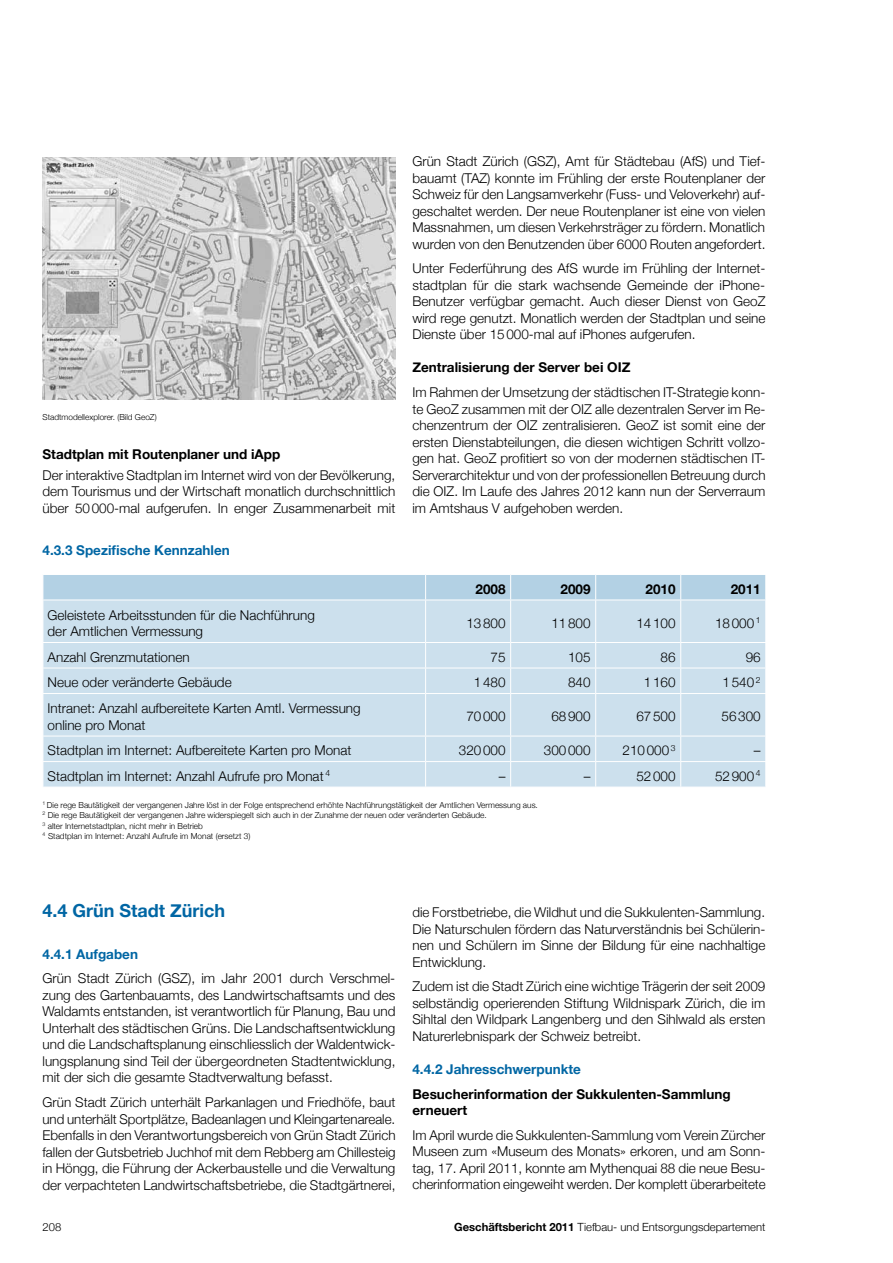
<style>
.page{position:relative;width:893px;height:1263px;background:#fff}
.page>*{position:absolute;margin:0;border:0;box-sizing:border-box;transform-origin:0 0}
.t1{font:700 18px "Helvetica Neue";color:#0066a4}
.t2{font:300 13.5px/16.5px "Helvetica Neue";color:#000;text-align:justify}
.t3{font:700 13.5px/16.5px "Helvetica Neue";color:#000}
.t4{font:700 13.5px "Helvetica Neue";color:#0066a4}
.t5{font:300 11.25px "Helvetica Neue";color:#000}
.t6{font:300 8.25px/10.5px "Helvetica Neue";color:#000}
.s1{font-weight:700}
</style>
<div class="page">
<div style="left:44px;top:601px;width:721px;height:186px;background:#cce0ed"></div>
<div style="left:43px;top:575px;width:723px;height:25px;background:#b3d1e4"></div>
<hr style="left:425px;top:600px;width:1px;height:42px;background:#fff">
<hr style="left:510px;top:600px;width:1px;height:42px;background:#fff">
<hr style="left:595px;top:600px;width:1px;height:42px;background:#fff">
<hr style="left:680px;top:600px;width:1px;height:42px;background:#fff">
<hr style="left:43px;top:642px;width:383px;height:1px;background:#fff">
<hr style="left:426px;top:642px;width:85px;height:1px;background:#fff">
<hr style="left:511px;top:642px;width:85px;height:1px;background:#fff">
<hr style="left:596px;top:642px;width:85px;height:1px;background:#fff">
<hr style="left:681px;top:642px;width:85px;height:1px;background:#fff">
<hr style="left:43px;top:668px;width:383px;height:1px;background:#fff">
<svg style="left:43px;top:643px;width:1px;height:50px"></svg>
<hr style="left:426px;top:668px;width:85px;height:1px;background:#fff">
<svg style="left:425px;top:643px;width:1px;height:50px"></svg>
<hr style="left:511px;top:668px;width:85px;height:1px;background:#fff">
<svg style="left:510px;top:643px;width:1px;height:50px"></svg>
<hr style="left:596px;top:668px;width:85px;height:1px;background:#fff">
<svg style="left:595px;top:643px;width:1px;height:50px"></svg>
<hr style="left:681px;top:668px;width:85px;height:1px;background:#fff">
<svg style="left:680px;top:643px;width:1px;height:50px"></svg>
<svg style="left:765px;top:643px;width:1px;height:50px"></svg>
<hr style="left:43px;top:693px;width:383px;height:1px;background:#fff">
<hr style="left:426px;top:693px;width:85px;height:1px;background:#fff">
<hr style="left:425px;top:694px;width:1px;height:42px;background:#fff">
<hr style="left:511px;top:693px;width:85px;height:1px;background:#fff">
<hr style="left:510px;top:694px;width:1px;height:42px;background:#fff">
<hr style="left:596px;top:693px;width:85px;height:1px;background:#fff">
<hr style="left:595px;top:694px;width:1px;height:42px;background:#fff">
<hr style="left:681px;top:693px;width:85px;height:1px;background:#fff">
<hr style="left:680px;top:694px;width:1px;height:42px;background:#fff">
<hr style="left:43px;top:736px;width:383px;height:1px;background:#fff">
<hr style="left:426px;top:736px;width:85px;height:1px;background:#fff">
<hr style="left:511px;top:736px;width:85px;height:1px;background:#fff">
<hr style="left:596px;top:736px;width:85px;height:1px;background:#fff">
<hr style="left:681px;top:736px;width:85px;height:1px;background:#fff">
<hr style="left:43px;top:761px;width:383px;height:1px;background:#fff">
<svg style="left:43px;top:736px;width:1px;height:51px"></svg>
<hr style="left:426px;top:761px;width:85px;height:1px;background:#fff">
<svg style="left:425px;top:736px;width:1px;height:51px"></svg>
<hr style="left:511px;top:761px;width:85px;height:1px;background:#fff">
<svg style="left:510px;top:736px;width:1px;height:51px"></svg>
<hr style="left:596px;top:761px;width:85px;height:1px;background:#fff">
<svg style="left:595px;top:736px;width:1px;height:51px"></svg>
<hr style="left:681px;top:761px;width:85px;height:1px;background:#fff">
<svg style="left:680px;top:736px;width:1px;height:51px"></svg>
<svg style="left:765px;top:736px;width:1px;height:51px"></svg>
<img style="left:43px;top:157px;width:352px;height:243px">
<p class="t6" style="left:43px;top:412px;width:116px">Stadtmodellexplorer. (Bild GeoZ)</p>
<p class="t3" style="left:43px;top:446px;width:239px">Stadtplan mit Routenplaner und iApp</p>
<p class="t2" style="left:43px;top:466px;width:354px">Der interaktive Stadtplan im Internet wird von der Bevölkerung, dem Tourismus und der Wirtschaft monatlich durchschnittlich über 50000-mal aufgerufen. In enger Zusammenarbeit mit</p>
<p class="t4" style="left:43px;top:542px;width:189px">4.3.3 Spezifische Kennzahlen</p>
<p class="t2" style="left:412px;top:153px;width:354px">Grün Stadt Zürich (GSZ), Amt für Städtebau (AfS) und Tief&shy;bauamt (TAZ) konnte im Frühling der erste Routenplaner der Schweiz für den Langsamverkehr (Fuss- und Veloverkehr) auf&shy;geschaltet werden. Der neue Routenplaner ist eine von vielen Massnahmen, um diesen Verkehrsträger zu fördern. Monatlich wurden von den Benutzenden über 6000 Routen angefordert.</p>
<p class="t2" style="left:412px;top:260px;width:354px">Unter Federführung des AfS wurde im Frühling der Internet&shy;stadtplan für die stark wachsende Gemeinde der iPhone-Benutzer verfügbar gemacht. Auch dieser Dienst von GeoZ wird rege genutzt. Monatlich werden der Stadtplan und seine Dienste über 15000-mal auf iPhones aufgerufen.</p>
<p class="t3" style="left:412px;top:359px;width:219px">Zentralisierung der Server bei OIZ</p>
<p class="t2" style="left:412px;top:384px;width:355px">Im Rahmen der Umsetzung der städtischen IT-Strategie konn&shy;te GeoZ zusammen mit der OIZ alle dezentralen Server im Re&shy;chenzentrum der OIZ zentralisieren. GeoZ ist somit eine der ersten Dienstabteilungen, die diesen wichtigen Schritt vollzo&shy;gen hat. GeoZ profitiert so von der modernen städtischen IT-Serverarchitektur und von der professionellen Betreuung durch die OIZ. Im Laufe des Jahres 2012 kann nun der Serverraum im Amtshaus V aufgehoben werden.</p>
<p class="t3" style="left:475px;top:580px;width:32px">2008</p>
<p class="t3" style="left:561px;top:580px;width:32px">2009</p>
<p class="t3" style="left:646px;top:580px;width:32px">2010</p>
<p class="t3" style="left:731px;top:580px;width:32px">2011</p>
<p class="t2" style="left:48px;top:606px;width:269px">Geleistete Arbeitsstunden für die Nachführung der Amtlichen Vermessung</p>
<p class="t2" style="left:466px;top:614px;width:41px">13800</p>
<p class="t2" style="left:551px;top:614px;width:41px">11800</p>
<p class="t2" style="left:636px;top:614px;width:41px">14100</p>
<p class="t2" style="left:715px;top:614px;width:47px">18000 <sup>1</sup></p>
<p class="t2" style="left:48px;top:648px;width:144px">Anzahl Grenzmutationen</p>
<p class="t2" style="left:491px;top:648px;width:17px">75</p>
<p class="t2" style="left:568px;top:648px;width:24px">105</p>
<p class="t2" style="left:661px;top:648px;width:17px">86</p>
<p class="t2" style="left:746px;top:648px;width:17px">96</p>
<p class="t2" style="left:48px;top:674px;width:186px">Neue oder veränderte Gebäude</p>
<p class="t2" style="left:474px;top:674px;width:33px">1480</p>
<p class="t2" style="left:568px;top:674px;width:24px">840</p>
<p class="t2" style="left:644px;top:674px;width:33px">1160</p>
<p class="t2" style="left:722px;top:674px;width:40px">1540<sup>2</sup></p>
<p class="t2" style="left:48px;top:700px;width:315px">Intranet: Anzahl aufbereitete Karten Amtl. Vermessung online pro Monat</p>
<p class="t2" style="left:466px;top:708px;width:41px">70000</p>
<p class="t2" style="left:551px;top:708px;width:41px">68900</p>
<p class="t2" style="left:636px;top:708px;width:41px">67500</p>
<p class="t2" style="left:721px;top:708px;width:41px">56300</p>
<p class="t2" style="left:48px;top:742px;width:305px">Stadtplan im Internet: Aufbereitete Karten pro Monat</p>
<p class="t2" style="left:459px;top:742px;width:48px">320000</p>
<p class="t2" style="left:544px;top:742px;width:48px">300000</p>
<p class="t2" style="left:622px;top:742px;width:55px">210000 <sup>3</sup></p>
<p class="t2" style="left:754px;top:742px;width:8px">–</p>
<p class="t2" style="left:48px;top:767px;width:284px">Stadtplan im Internet: Anzahl Aufrufe pro Monat <sup>4</sup></p>
<p class="t2" style="left:499px;top:767px;width:8px">–</p>
<p class="t2" style="left:584px;top:767px;width:8px">–</p>
<p class="t2" style="left:636px;top:767px;width:41px">52000</p>
<p class="t2" style="left:715px;top:767px;width:47px">52900 <sup>4</sup></p>
<p class="t6" style="left:43px;top:799px;width:497px"><sup>1</sup> Die rege Bautätigkeit der vergangenen Jahre löst in der Folge entsprechend erhöhte Nachführungstätigkeit der Amtlichen Vermessung aus.<br><sup>2</sup> Die rege Bautätigkeit der vergangenen Jahre widerspiegelt sich auch in der Zunahme der neuen oder veränderten Gebäude.<br><sup>3</sup> alter Internetstadtplan, nicht mehr in Betrieb<br><sup>4</sup> Stadtplan im Internet: Anzahl Aufrufe im Monat (ersetzt 3)</p>
<h1 class="t1" style="left:43px;top:900px;width:184px">4.4 Grün Stadt Zürich</h1>
<p class="t4" style="left:43px;top:945px;width:97px">4.4.1 Aufgaben</p>
<p class="t2" style="left:43px;top:970px;width:354px">Grün Stadt Zürich (GSZ), im Jahr 2001 durch Verschmel&shy;zung des Gartenbauamts, des Landwirtschaftsamts und des Waldamts entstanden, ist verantwortlich für Planung, Bau und Unterhalt des städtischen Grüns. Die Landschaftsentwicklung und die Landschaftsplanung einschliesslich der Waldentwick&shy;lungsplanung sind Teil der übergeordneten Stadtentwicklung, mit der sich die gesamte Stadtverwaltung befasst.</p>
<p class="t2" style="left:43px;top:1094px;width:355px">Grün Stadt Zürich unterhält Parkanlagen und Friedhöfe, baut und unterhält Sportplätze, Badeanlagen und Kleingartenareale.<br>Ebenfalls in den Verantwortungsbereich von Grün Stadt Zürich fallen der Gutsbetrieb Juchhof mit dem Rebberg am Chillesteig in Höngg, die Führung der Ackerbaustelle und die Verwaltung der verpachteten Landwirtschaftsbetriebe, die Stadtgärtnerei,</p>
<p class="t2" style="left:412px;top:904px;width:354px">die Forstbetriebe, die Wildhut und die Sukkulenten-Sammlung.<br>Die Naturschulen fördern das Naturverständnis bei Schülerin&shy;nen und Schülern im Sinne der Bildung für eine nachhaltige Entwicklung.</p>
<p class="t2" style="left:412px;top:978px;width:354px">Zudem ist die Stadt Zürich eine wichtige Trägerin der seit 2009 selbständig operierenden Stiftung Wildnispark Zürich, die im Sihltal den Wildpark Langenberg und den Sihlwald als ersten Naturerlebnispark der Schweiz betreibt.</p>
<p class="t4" style="left:412px;top:1061px;width:170px">4.4.2 Jahresschwerpunkte</p>
<p class="t3" style="left:412px;top:1085px;width:320px">Besucherinformation der Sukkulenten-Sammlung erneuert</p>
<p class="t2" style="left:412px;top:1126px;width:355px">Im April wurde die Sukkulenten-Sammlung vom Verein Zürcher Museen zum «Museum des Monats» erkoren, und am Sonn&shy;tag, 17. April 2011, konnte am Mythenquai 88 die neue Besu&shy;cherinformation eingeweiht werden. Der komplett überarbeitete</p>
<p class="t5" style="left:43px;top:1220px;width:20px">208</p>
<p class="t5" style="left:454px;top:1220px;width:313px"><span class="s1">Geschäftsbericht 2011</span> Tiefbau- und Entsorgungsdepartement</p>
</div>
